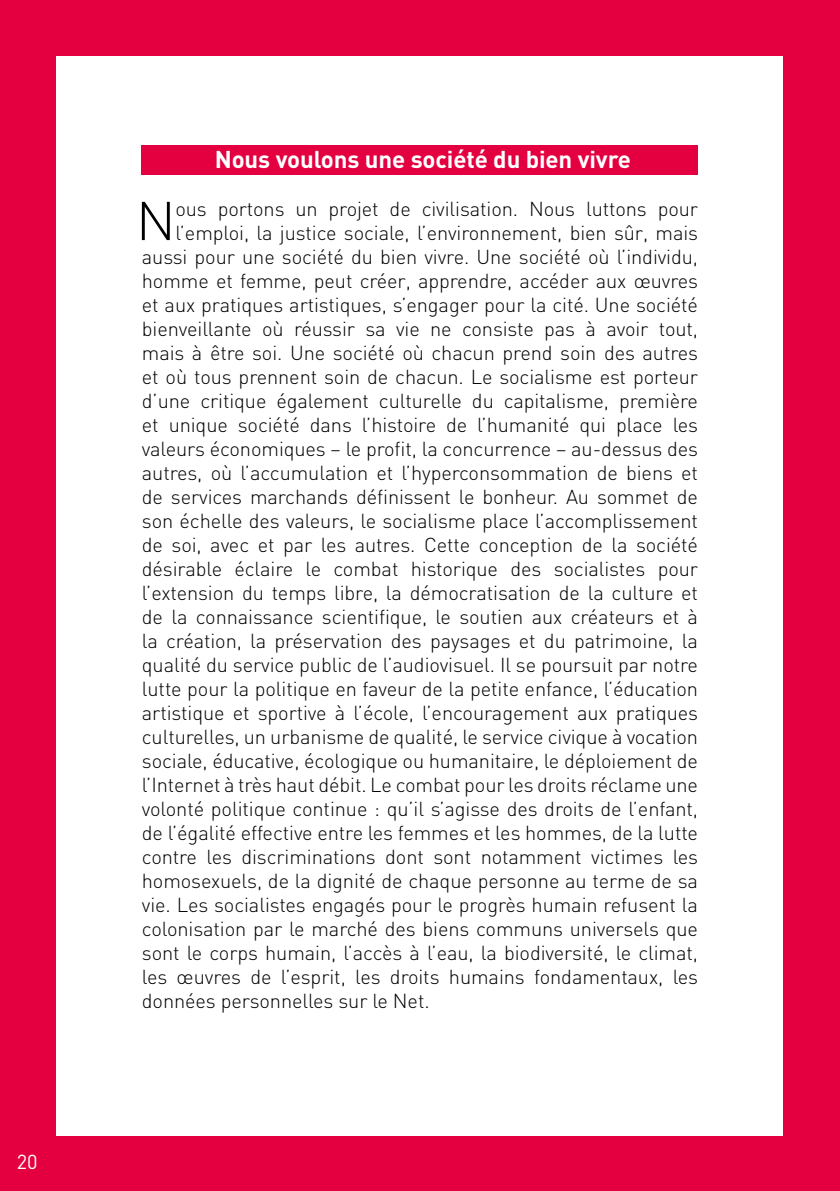
<style>
.page{position:relative;width:840px;height:1191px;background:#fff}
.page>*{position:absolute;margin:0;border:0;box-sizing:border-box;transform-origin:0 0}
.t1{font:300 53.8px "DIN";color:#000}
.t2{font:700 24px "DIN";letter-spacing:-.005em;color:#fff}
.t3{font:300 20px "DIN";letter-spacing:-.005em;color:#000}
.t4{font:20px "DIN";color:#fff}
</style>
<div class="page">
<div style="left:0;top:0;width:839px;height:1191px;background:#e40040"></div>
<div style="left:57px;top:57px;width:725px;height:1079px;background:#fff"></div>
<div style="left:141px;top:145px;width:556px;height:29px;background:#e40040"></div>
<p class="t4" style="left:17px;top:1149px;width:22px">20</p>
<p class="t2" style="left:215px;top:144px;width:417px">Nous voulons une société du bien vivre</p>
<h1 class="t1" style="left:136px;top:188px;width:41px">N</h1>
<p class="t3" style="left:175px;top:197px;width:524px">ous portons un projet de civilisation. Nous luttons pour</p>
<p class="t3" style="left:175px;top:221px;width:524px">l’emploi, la justice sociale, l’environnement, bien sûr, mais</p>
<p class="t3" style="left:142px;top:245px;width:557px">aussi pour une société du bien vivre. Une société où l’individu,</p>
<p class="t3" style="left:142px;top:269px;width:557px">homme et femme, peut créer, apprendre, accéder aux œuvres</p>
<p class="t3" style="left:142px;top:293px;width:557px">et aux pratiques artistiques, s’engager pour la cité. Une société</p>
<p class="t3" style="left:142px;top:317px;width:557px">bienveillante où réussir sa vie ne consiste pas à avoir tout,</p>
<p class="t3" style="left:142px;top:341px;width:557px">mais à être soi. Une société où chacun prend soin des autres</p>
<p class="t3" style="left:142px;top:365px;width:557px">et où tous prennent soin de chacun. Le socialisme est porteur</p>
<p class="t3" style="left:142px;top:389px;width:557px">d’une critique également culturelle du capitalisme, première</p>
<p class="t3" style="left:142px;top:413px;width:557px">et unique société dans l’histoire de l’humanité qui place les</p>
<p class="t3" style="left:142px;top:437px;width:557px">valeurs économiques – le profit, la concurrence – au-dessus des</p>
<p class="t3" style="left:142px;top:461px;width:557px">autres, où l’accumulation et l’hyperconsommation de biens et</p>
<p class="t3" style="left:142px;top:485px;width:557px">de services marchands définissent le bonheur. Au sommet de</p>
<p class="t3" style="left:142px;top:509px;width:557px">son échelle des valeurs, le socialisme place l’accomplissement</p>
<p class="t3" style="left:142px;top:533px;width:557px">de soi, avec et par les autres. Cette conception de la société</p>
<p class="t3" style="left:142px;top:557px;width:557px">désirable éclaire le combat historique des socialistes pour</p>
<p class="t3" style="left:142px;top:581px;width:557px">l’extension du temps libre, la démocratisation de la culture et</p>
<p class="t3" style="left:142px;top:605px;width:557px">de la connaissance scientifique, le soutien aux créateurs et à</p>
<p class="t3" style="left:142px;top:629px;width:557px">la création, la préservation des paysages et du patrimoine, la</p>
<p class="t3" style="left:142px;top:653px;width:557px">qualité du service public de l’audiovisuel. Il se poursuit par notre</p>
<p class="t3" style="left:142px;top:677px;width:557px">lutte pour la politique en faveur de la petite enfance, l’éducation</p>
<p class="t3" style="left:142px;top:701px;width:557px">artistique et sportive à l’école, l’encouragement aux pratiques</p>
<p class="t3" style="left:142px;top:725px;width:557px">culturelles, un urbanisme de qualité, le service civique à vocation</p>
<p class="t3" style="left:142px;top:749px;width:557px">sociale, éducative, écologique ou humanitaire, le déploiement de</p>
<p class="t3" style="left:142px;top:773px;width:557px">l’Internet à très haut débit. Le combat pour les droits réclame une</p>
<p class="t3" style="left:142px;top:797px;width:557px">volonté politique continue : qu’il s’agisse des droits de l’enfant,</p>
<p class="t3" style="left:142px;top:821px;width:557px">de l’égalité effective entre les femmes et les hommes, de la lutte</p>
<p class="t3" style="left:142px;top:845px;width:557px">contre les discriminations dont sont notamment victimes les</p>
<p class="t3" style="left:142px;top:869px;width:557px">homosexuels, de la dignité de chaque personne au terme de sa</p>
<p class="t3" style="left:142px;top:893px;width:557px">vie. Les socialistes engagés pour le progrès humain refusent la</p>
<p class="t3" style="left:142px;top:917px;width:557px">colonisation par le marché des biens communs universels que</p>
<p class="t3" style="left:142px;top:941px;width:557px">sont le corps humain, l’accès à l’eau, la biodiversité, le climat,</p>
<p class="t3" style="left:142px;top:965px;width:557px">les œuvres de l’esprit, les droits humains fondamentaux, les</p>
<p class="t3" style="left:142px;top:989px;width:289px">données personnelles sur le Net.</p>
</div>
